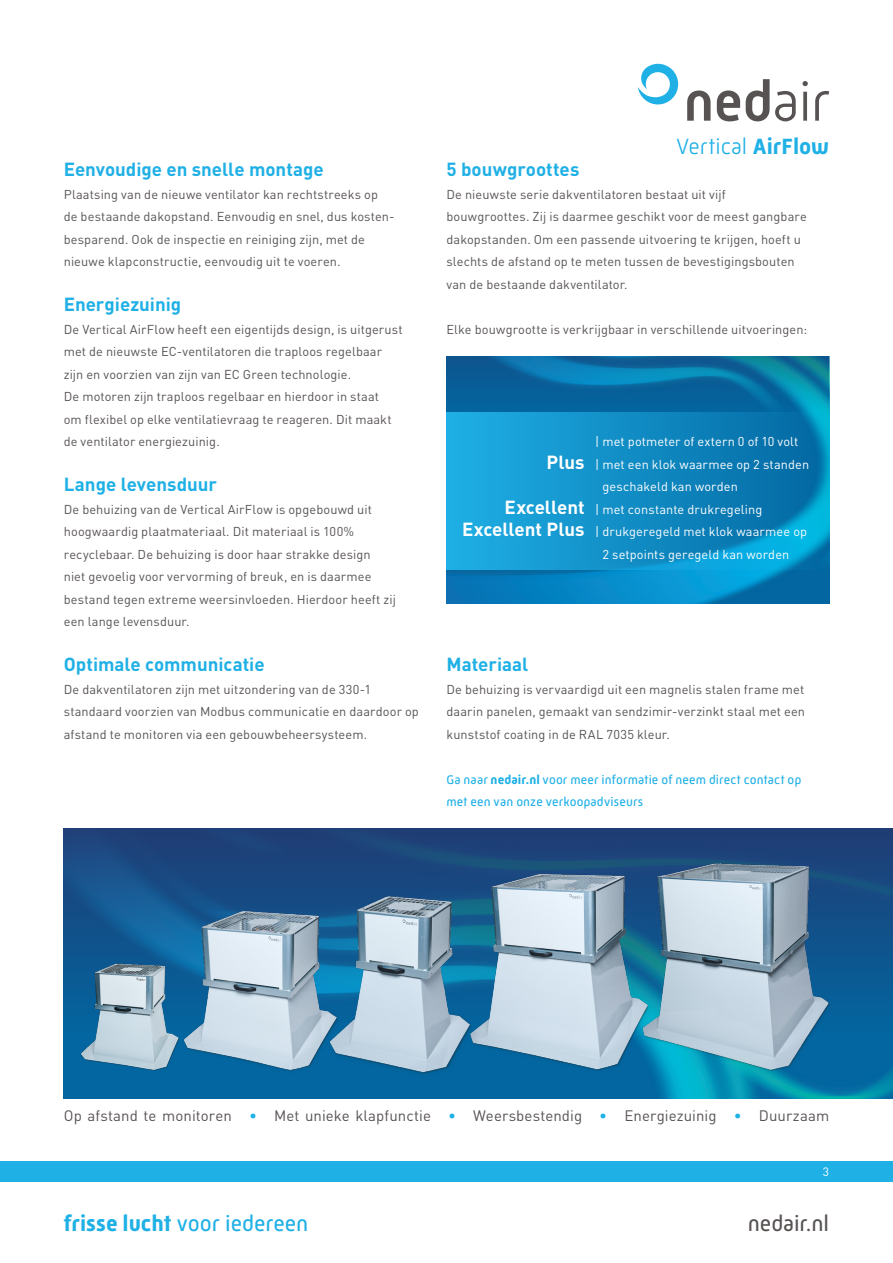
<style>
.page{position:relative;width:893px;height:1263px;background:#fff}
.page>*{position:absolute;margin:0;border:0;box-sizing:border-box;transform-origin:0 0}
.t1{font:22.5px "Mic 32 New";color:#1fb0e6}
.t2{font:300 22.5px "Mic 32 New";letter-spacing:-.005em;color:#1fb0e6}
.t3{font:22.5px "Mic 32 New";letter-spacing:-.005em;color:#575352}
.t4{font:700 18.75px "DIN Pro";color:#1fb0e6}
.t5{font:15px "DIN Pro";letter-spacing:.005em;color:#575352}
.t6{font:12.75px/22.5px "DIN Pro";letter-spacing:.01em;color:#575352}
.t7{font:12.75px/22.5px "DIN Pro";letter-spacing:.01em;color:#fff}
.t8{font:12.75px/22.5px "Mic 32 New";letter-spacing:.01em;color:#1fb0e6}
.t9{font:12px "DIN Pro";color:#fff}
.s1{font-weight:700}
.s2{font-weight:700;font-size:18.75px}
.s3{color:#1fb0e6}
</style>
<div class="page">
<img style="left:64px;top:829px;width:829px;height:270px">
<svg style="left:687px;top:90px;width:23px;height:31px"></svg>
<svg style="left:717px;top:90px;width:23px;height:31px"></svg>
<svg style="left:746px;top:79px;width:50px;height:42px"></svg>
<svg style="left:802px;top:81px;width:6px;height:40px"></svg>
<svg style="left:815px;top:91px;width:14px;height:30px"></svg>
<svg style="left:638px;top:64px;width:40px;height:40px"></svg>
<img style="left:64px;top:913px;width:131px;height:186px">
<img style="left:321px;top:880px;width:163px;height:207px">
<img style="left:172px;top:884px;width:185px;height:209px">
<img style="left:466px;top:861px;width:172px;height:212px">
<img style="left:638px;top:844px;width:191px;height:237px">
<img style="left:446px;top:356px;width:383px;height:248px">
<svg style="left:446px;top:413px;width:383px;height:157px;background:#1090c7"></svg>
<div style="left:0;top:1161px;width:893px;height:21px;background:#1fb0e6"></div>
<p class="t4" style="left:64px;top:154px;width:261px">Eenvoudige en snelle montage</p>
<p class="t6" style="left:64px;top:182px;width:332px">Plaatsing van de nieuwe ventilator kan rechtstreeks op de bestaande dakopstand. Eenvoudig en snel, dus kosten&shy;besparend. Ook de inspectie en reiniging zijn, met de nieuwe klapconstructie, eenvoudig uit te voeren.</p>
<p class="t4" style="left:64px;top:289px;width:119px">Energiezuinig</p>
<p class="t6" style="left:64px;top:317px;width:340px">De Vertical AirFlow heeft een eigentijds design, is uitgerust met de nieuwste EC-ventilatoren die traploos regelbaar zijn en voorzien van zijn van EC Green technologie.<br>De motoren zijn traploos regelbaar en hierdoor in staat<br>om flexibel op elke ventilatievraag te reageren. Dit maakt de ventilator energiezuinig.</p>
<p class="t4" style="left:64px;top:469px;width:155px">Lange levensduur</p>
<p class="t6" style="left:64px;top:497px;width:334px">De behuizing van de Vertical AirFlow is opgebouwd uit hoogwaardig plaatmateriaal. Dit materiaal is 100% recyclebaar. De behuizing is door haar strakke design<br>niet gevoelig voor vervorming of breuk, en is daarmee bestand tegen extreme weersinvloeden. Hierdoor heeft zij een lange levensduur.</p>
<p class="t4" style="left:64px;top:649px;width:202px">Optimale communicatie</p>
<p class="t6" style="left:64px;top:677px;width:357px">De dakventilatoren zijn met uitzondering van de 330-1 standaard voorzien van Modbus communicatie en daardoor op afstand te monitoren via een gebouwbeheersysteem.</p>
<p class="t2" style="left:676px;top:133px;width:155px">Vertical <span class="s1">AirFlow</span></p>
<p class="t4" style="left:446px;top:154px;width:134px">5 bouwgroottes</p>
<p class="t6" style="left:446px;top:182px;width:362px">De nieuwste serie dakventilatoren bestaat uit vijf bouwgroottes. Zij is daarmee geschikt voor de meest gangbare dakopstanden. Om een passende uitvoering te krijgen, hoeft u slechts de afstand op te meten tussen de bevestigingsbouten van de bestaande dakventilator.</p>
<p class="t6" style="left:446px;top:317px;width:362px">Elke bouwgrootte is verkrijgbaar in verschillende uitvoeringen:</p>
<p class="t7" style="left:595px;top:429px;width:205px">| met potmeter of extern 0 of 10 volt</p>
<p class="t7" style="left:602px;top:452px;width:208px;text-indent:-56px"><span class="s2">Plus</span> | met een klok waarmee op 2 standen geschakeld kan worden</p>
<p class="t7" style="left:505px;top:497px;width:259px"><span class="s2">Excellent</span> | met constante drukregeling</p>
<p class="t7" style="left:602px;top:519px;width:206px;text-indent:-140px"><span class="s2">Excellent Plus</span> | drukgeregeld met klok waarmee op<br>2 setpoints geregeld kan worden</p>
<p class="t4" style="left:446px;top:649px;width:83px">Materiaal</p>
<p class="t6" style="left:446px;top:677px;width:360px;text-align:justify">De behuizing is vervaardigd uit een magnelis stalen frame met daarin panelen, gemaakt van sendzimir-verzinkt staal met een kunststof coating in de RAL 7035 kleur.</p>
<p class="t8" style="left:446px;top:768px;width:356px">Ga naar <span class="s1">nedair.nl</span> voor meer informatie of neem direct contact op met een van onze verkoopadviseurs</p>
<p class="t5" style="left:64px;top:1104px;width:767px">Op afstand te monitoren <span class="s3">•</span> Met unieke klapfunctie <span class="s3">•</span> Weersbestendig <span class="s3">•</span> Energiezuinig <span class="s3">•</span> Duurzaam</p>
<p class="t9" style="left:823px;top:1162px;width:8px">3</p>
<p class="t1" style="left:64px;top:1210px;width:246px"><span class="s1">frisse lucht</span> voor iedereen</p>
<p class="t3" style="left:748px;top:1210px;width:83px">nedair.nl</p>
</div>
